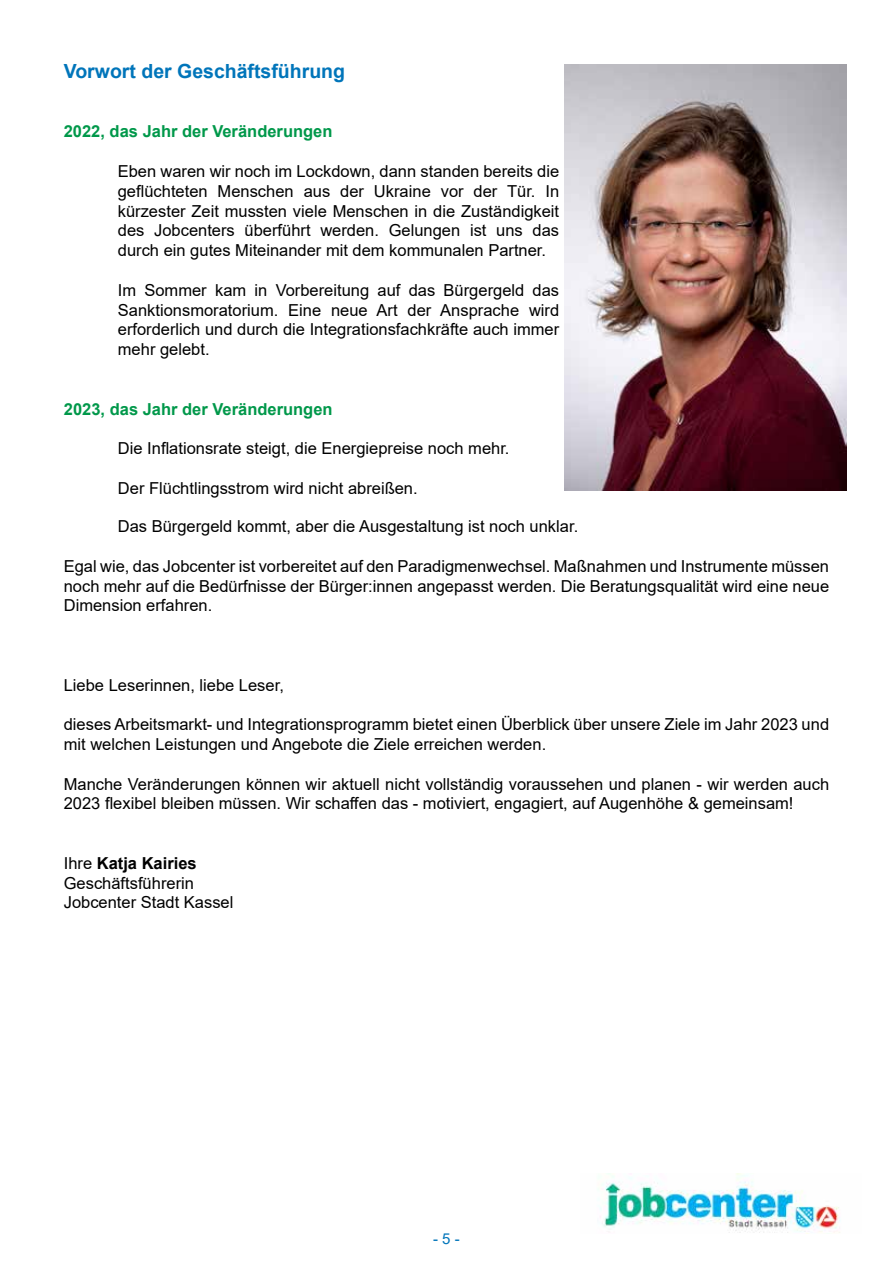
<style>
.page{position:relative;width:893px;height:1263px;background:#fff}
.page>*{position:absolute;margin:0;border:0;box-sizing:border-box;transform-origin:0 0}
.t1{font:700 19.5px "Arial";color:#0075ba}
.t2{font:16.5px/19.8px "Arial";color:#000;text-align:justify}
.t3{font:700 16.5px "Arial";color:#00984a}
.t4{font:15px "Arial";color:#0075ba}
.s1{font-weight:700}
</style>
<div class="page">
<img style="left:564px;top:64px;width:282px;height:426px">
<img style="left:600px;top:1173px;width:240px;height:60px">
<p class="t1" style="left:64px;top:57px;width:283px">Vorwort der Geschäftsführung</p>
<p class="t3" style="left:64px;top:120px;width:270px">2022, das Jahr der Veränderungen</p>
<p class="t2" style="left:118px;top:161px;width:443px">Eben waren wir noch im Lockdown, dann standen bereits die geflüchteten Menschen aus der Ukraine vor der Tür. In kürzester Zeit mussten viele Menschen in die Zuständigkeit des Jobcenters überführt werden. Gelungen ist uns das durch ein gutes Miteinander mit dem kommunalen Partner.</p>
<p class="t2" style="left:118px;top:280px;width:443px">Im Sommer kam in Vorbereitung auf das Bürgergeld das Sanktionsmoratorium. Eine neue Art der Ansprache wird erforderlich und durch die Integrationsfachkräfte auch immer mehr gelebt.</p>
<p class="t3" style="left:64px;top:397px;width:270px">2023, das Jahr der Veränderungen</p>
<p class="t2" style="left:118px;top:438px;width:393px">Die Inflationsrate steigt, die Energiepreise noch mehr.</p>
<p class="t2" style="left:118px;top:478px;width:301px">Der Flüchtlingsstrom wird nicht abreißen.</p>
<p class="t2" style="left:118px;top:516px;width:462px">Das Bürgergeld kommt, aber die Ausgestaltung ist noch unklar.</p>
<p class="t2" style="left:64px;top:556px;width:767px">Egal wie, das Jobcenter ist vorbereitet auf den Paradigmenwechsel. Maßnahmen und Instrumente müssen noch mehr auf die Bedürfnisse der Bürger:innen angepasst werden. Die Beratungsqualität wird eine neue Dimension erfahren.</p>
<p class="t2" style="left:64px;top:675px;width:222px">Liebe Leserinnen, liebe Leser,</p>
<p class="t2" style="left:64px;top:714px;width:767px">dieses Arbeitsmarkt- und Integrationsprogramm bietet einen Überblick über unsere Ziele im Jahr 2023 und mit welchen Leistungen und Angebote die Ziele erreichen werden.</p>
<p class="t2" style="left:64px;top:774px;width:767px">Manche Veränderungen können wir aktuell nicht vollständig voraussehen und planen - wir werden auch<br>2023 flexibel bleiben müssen. Wir schaffen das - motiviert, engagiert, auf Augenhöhe &amp; gemeinsam!</p>
<p class="t2" style="left:64px;top:853px;width:171px;text-align:left">Ihre <span class="s1">Katja Kairies<br></span>Geschäftsführerin<br>Jobcenter Stadt Kassel</p>
<p class="t4" style="left:433px;top:1228px;width:28px">- 5 -</p>
</div>
